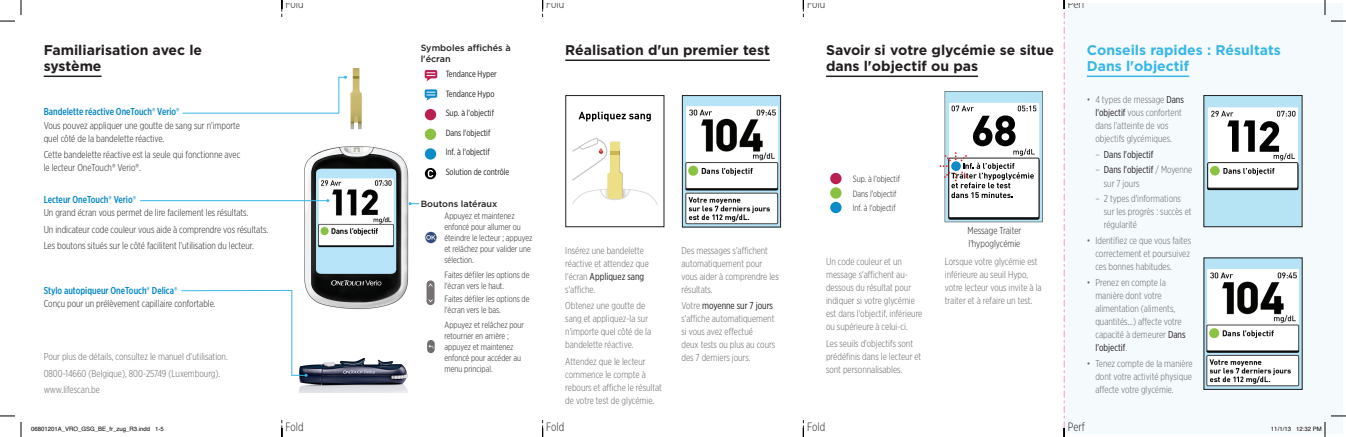
<style>
.page{position:relative;width:1346px;height:437px;background:#fff}
.page>*{position:absolute;margin:0;border:0;box-sizing:border-box;transform-origin:0 0}
.t1{font:700 14px/16px "Gotham";color:#231f20}
.t2{font:700 14px/16px "Gotham";color:#37b6e8}
.t3{font:300 12px "Gotham X Narrow";color:#231f20}
.t4{font:300 10px/13px "Gotham X Narrow";color:#636366}
.t5{font:300 10px/13px "Gotham X Narrow";color:#231f20}
.t6{font:500 10px "Gotham X Narrow";color:#0085c5}
.t7{font:10px "Gotham X Narrow";color:#231f20}
.t8{font:300 9px/11px "Gotham X Narrow";color:#231f20}
.t9{font:9px/19.5px "Gotham X Narrow";color:#231f20}
.t10{font:500 9px/11px "Gotham";color:#231f20}
.t11{font:6px "Helvetica";color:#000}
.s1{font-weight:400;color:#231f20}
.s2{font-weight:300;color:#636366}
</style>
<div class="page">
<div style="left:1064px;top:3px;width:279px;height:430px;background:#f5fafd"></div>
<hr style="left:1087px;top:75px;width:102px;height:2px;background:#37b6e8">
<div style="left:1204px;top:95px;width:98px;height:131px;background:#b7e4f4"></div>
<div style="left:1208px;top:107px;width:90px;height:71px;background:#fff"></div>
<div style="left:1207px;top:163px;width:91px;height:27px;border:1px solid #040404"></div>
<div style="left:1208px;top:162px;width:90px;height:26px;background:#fff"></div>
<div style="left:1207px;top:162px;width:91px;height:26px;border:1px solid #221f20"></div>
<svg style="left:1210px;top:165px;width:10px;height:10px"></svg>
<svg style="left:1223px;top:168px;width:51px;height:7px"></svg>
<svg style="left:1211px;top:111px;width:84px;height:49px"></svg>
<div style="left:1203px;top:95px;width:100px;height:132px;border:1px solid #231f20"></div>
<img style="left:1205px;top:259px;width:96px;height:128px">
<svg style="left:830px;top:172px;width:12px;height:12px"></svg>
<div style="left:830px;top:187px;width:12px;height:11px;background:#8bc141;border-radius:50%"></div>
<svg style="left:830px;top:201px;width:12px;height:12px"></svg>
<hr style="left:826px;top:75px;width:152px;height:2px;background:#231f20">
<hr style="left:565px;top:59px;width:205px;height:2px;background:#231f20">
<svg style="left:572px;top:137px;width:85px;height:68px"></svg>
<svg style="left:579px;top:111px;width:72px;height:10px"></svg>
<div style="left:565px;top:95px;width:99px;height:132px;border:1px solid #231f20"></div>
<img style="left:684px;top:97px;width:95px;height:128px">
<div style="left:682px;top:95px;width:99px;height:132px;border:1px solid #231f20"></div>
<svg style="left:425px;top:70px;width:12px;height:11px"></svg>
<svg style="left:425px;top:89px;width:12px;height:12px"></svg>
<div style="left:425px;top:109px;width:11px;height:11px;background:#bb1f50;border-radius:50%"></div>
<div style="left:425px;top:128px;width:11px;height:12px;background:#8bc141;border-radius:50%"></div>
<div style="left:425px;top:148px;width:11px;height:11px;background:#0b8bc7;border-radius:50%"></div>
<svg style="left:425px;top:168px;width:11px;height:11px"></svg>
<svg style="left:428px;top:169px;width:5px;height:8px"></svg>
<img style="left:299px;top:358px;width:109px;height:34px">
<img style="left:302px;top:146px;width:108px;height:163px">
<img style="left:350px;top:68px;width:12px;height:61px">
<hr style="left:44px;top:75px;width:58px;height:2px;background:#231f20">
<svg style="left:182px;top:76px;width:165px;height:38px"></svg>
<hr style="left:140px;top:200px;width:188px;height:1px;background:#37b6e8">
<svg style="left:181px;top:289px;width:127px;height:87px"></svg>
<svg style="left:409px;top:202px;width:10px;height:3px"></svg>
<svg style="left:940px;top:91px;width:103px;height:131px"></svg>
<svg style="left:425px;top:231px;width:12px;height:12px"></svg>
<div style="left:427px;top:280px;width:8px;height:24px;background:#767170;border-radius:4px"></div>
<svg style="left:428px;top:299px;width:5px;height:3px"></svg>
<svg style="left:427px;top:339px;width:8px;height:13px"></svg>
<svg style="left:428px;top:344px;width:5px;height:4px"></svg>
<svg style="left:0;top:0;width:22px;height:22px"></svg>
<svg style="left:0;top:415px;width:22px;height:21px"></svg>
<svg style="left:1324px;top:0;width:22px;height:22px"></svg>
<svg style="left:1324px;top:415px;width:22px;height:21px"></svg>
<svg style="left:281px;top:0;width:2px;height:17px"></svg>
<svg style="left:281px;top:420px;width:2px;height:16px"></svg>
<svg style="left:542px;top:0;width:1px;height:17px"></svg>
<svg style="left:542px;top:420px;width:1px;height:16px"></svg>
<svg style="left:803px;top:0;width:1px;height:17px"></svg>
<svg style="left:803px;top:420px;width:1px;height:16px"></svg>
<svg style="left:1064px;top:0;width:1px;height:436px"></svg>
<h1 class="t1" style="left:44px;top:42px;width:160px">Familiarisation avec le système</h1>
<p class="t6" style="left:44px;top:106px;width:137px">Bandelette réactive OneTouch® Verio®</p>
<p class="t5" style="left:44px;top:118px;width:198px">Vous pouvez appliquer une goutte de sang sur n'importe quel côté de la bandelette réactive.</p>
<p class="t5" style="left:44px;top:148px;width:198px">Cette bandelette réactive est la seule qui fonctionne avec le lecteur OneTouch® Verio®.</p>
<p class="t6" style="left:44px;top:193px;width:94px">Lecteur OneTouch® Verio®</p>
<p class="t5" style="left:44px;top:204px;width:226px;line-height:16.6px">Un grand écran vous permet de lire facilement les résultats.<br>Un indicateur code couleur vous aide à comprendre vos résultats.<br>Les boutons situés sur le côté facilitent l'utilisation du lecteur.</p>
<p class="t6" style="left:44px;top:284px;width:135px">Stylo autopiqueur OneTouch® Delica®</p>
<p class="t5" style="left:44px;top:296px;width:173px">Conçu pour un prélèvement capillaire confortable.</p>
<p class="t4" style="left:44px;top:347px;width:186px;line-height:16.6px">Pour plus de détails, consultez le manuel d’utilisation.<br>0800-14660 (Belgique), 800-25749 (Luxembourg). www.lifescan.be</p>
<p class="t3" style="left:285px;top:-3px;width:20px">Fold</p>
<p class="t10" style="left:421px;top:42px;width:91px">Symboles affichés à l'écran</p>
<p class="t9" style="left:446px;top:64px;width:65px">Tendance Hyper<br>Tendance Hypo<br>Sup. à l'objectif<br>Dans l'objectif<br>Inf. à l'objectif<br>Solution de contrôle</p>
<p class="t10" style="left:421px;top:197px;width:78px">Boutons latéraux</p>
<p class="t8" style="left:445px;top:210px;width:89px">Appuyez et maintenez enfoncé pour allumer ou éteindre le lecteur ; appuyez et relâchez pour valider une sélection.</p>
<p class="t8" style="left:445px;top:269px;width:86px">Faites défiler les options de l'écran vers le haut.</p>
<p class="t8" style="left:445px;top:292px;width:86px">Faites défiler les options de l'écran vers le bas.</p>
<p class="t8" style="left:445px;top:319px;width:81px">Appuyez et relâchez pour retourner en arrière ; appuyez et maintenez enfoncé pour accéder au menu principal.</p>
<p class="t3" style="left:546px;top:-3px;width:20px">Fold</p>
<h1 class="t1" style="left:565px;top:42px;width:206px">Réalisation d'un premier test</h1>
<p class="t4" style="left:565px;top:243px;width:85px">Insérez une bandelette réactive et attendez que l'écran <span class="s1">Appliquez sang </span>s'affiche.</p>
<p class="t4" style="left:565px;top:298px;width:87px">Obtenez une goutte de sang et appliquez-la sur n'importe quel côté de la bandelette réactive.</p>
<p class="t4" style="left:565px;top:354px;width:98px">Attendez que le lecteur commence le compte à rebours et affiche le résultat de votre test de glycémie.</p>
<p class="t4" style="left:681px;top:243px;width:99px">Des messages s'affichent automatiquement pour vous aider à comprendre les résultats.</p>
<p class="t4" style="left:681px;top:298px;width:95px">Votre <span class="s1">moyenne sur 7 jours </span>s'affiche automatiquement si vous avez effectué<br>deux tests ou plus au cours des 7 derniers jours.</p>
<p class="t3" style="left:807px;top:-3px;width:20px">Fold</p>
<h1 class="t1" style="left:826px;top:42px;width:230px">Savoir si votre glycémie se situe dans l'objectif ou pas</h1>
<p class="t8" style="left:853px;top:171px;width:49px;line-height:14.5px">Sup. à l'objectif<br>Dans l'objectif<br>Inf. à l'objectif</p>
<p class="t4" style="left:826px;top:254px;width:98px">Un code couleur et un message s'affichent au&shy;dessous du résultat pour indiquer si votre glycémie est dans l'objectif, inférieure ou supérieure à celui-ci.</p>
<p class="t4" style="left:826px;top:336px;width:97px">Les seuils d'objectifs sont prédéfinis dans le lecteur et sont personnalisables.</p>
<p class="t5" style="left:967px;top:223px;width:55px">Message Traiter l'hypoglycémie</p>
<p class="t4" style="left:945px;top:254px;width:98px">Lorsque votre glycémie est inférieure au seuil Hypo, votre lecteur vous invite à la traiter et à refaire un test.</p>
<p class="t3" style="left:1068px;top:-3px;width:19px">Perf</p>
<h1 class="t2" style="left:1087px;top:42px;width:195px">Conseils rapides : Résultats<br>Dans l'objectif</h1>
<p class="t4" style="left:1095px;top:92px;width:90px;text-indent:-8px">• 4 types de message <span class="s1">Dans l'objectif</span> vous confortent dans l'atteinte de vos objectifs glycémiques.</p>
<p class="t7" style="left:1095px;top:148px;width:60px"><span class="s2">–</span> Dans l'objectif</p>
<p class="t4" style="left:1104px;top:163px;width:90px;text-indent:-8px">– <span class="s1">Dans l'objectif</span> / Moyenne sur 7 jours</p>
<p class="t4" style="left:1104px;top:192px;width:89px;text-indent:-8px">– 2 types d'informations sur les progrès : succès et régularité</p>
<p class="t4" style="left:1095px;top:234px;width:97px;text-align:justify;text-indent:-8px">• Identifiez ce que vous faites correctement et poursuivez ces bonnes habitudes.</p>
<p class="t4" style="left:1095px;top:275px;width:92px;text-indent:-8px">• Prenez en compte la manière dont votre alimentation (aliments, quantités...) affecte votre capacité à demeurer <span class="s1">Dans l'objectif</span>.</p>
<p class="t4" style="left:1095px;top:356px;width:99px;text-align:justify;text-indent:-8px">• Tenez compte de la manière dont votre activité physique affecte votre glycémie.</p>
<p class="t11" style="left:31px;top:423px;width:134px">06801201A_VRO_GSG_BE_fr_zug_R3.indd 1-5</p>
<p class="t3" style="left:1068px;top:419px;width:19px">Perf</p>
<p class="t11" style="left:1271px;top:423px;width:52px">11/1/13 12:32 PM</p>
<p class="t3" style="left:285px;top:419px;width:20px">Fold</p>
<p class="t3" style="left:546px;top:419px;width:20px">Fold</p>
<p class="t3" style="left:807px;top:419px;width:20px">Fold</p>
</div>
